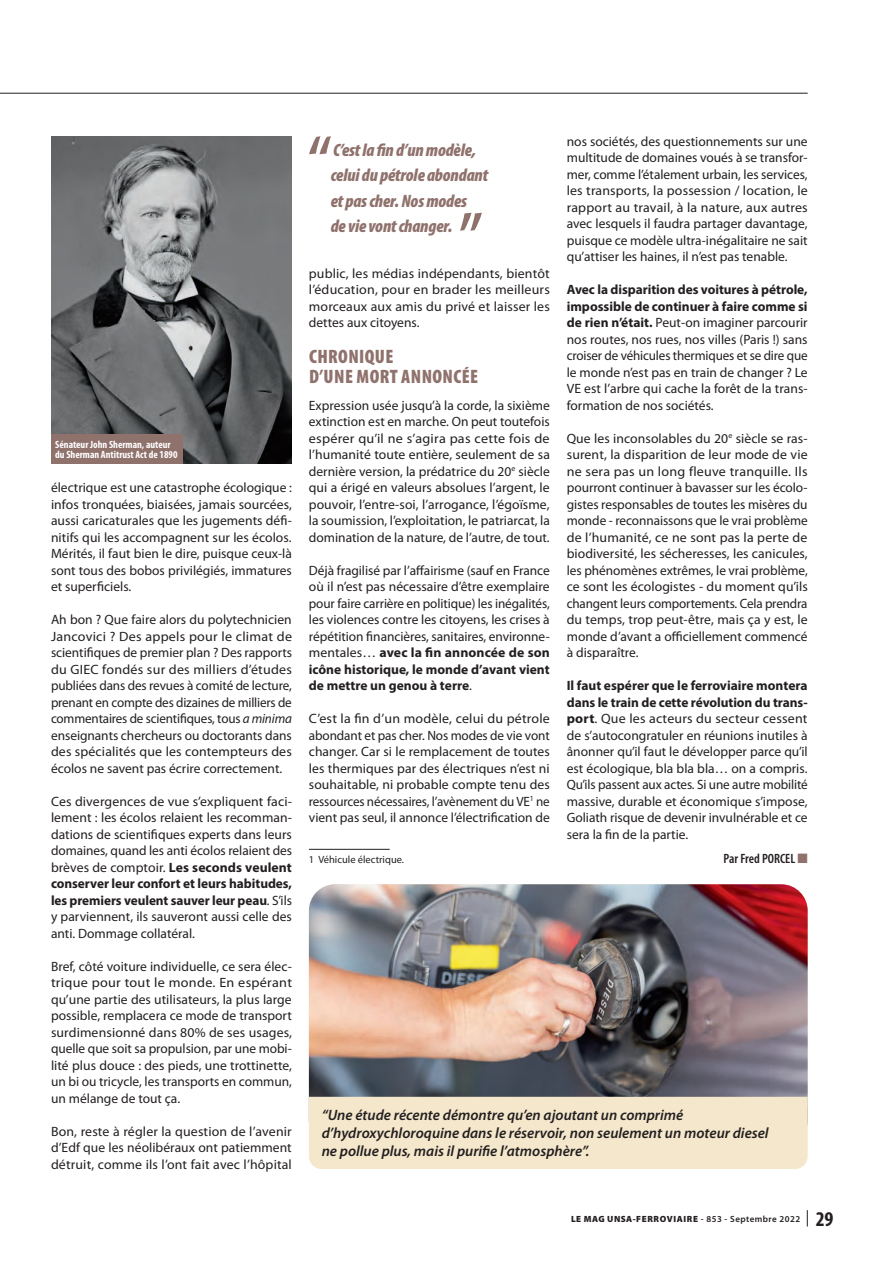
<style>
.page{position:relative;width:893px;height:1263px;background:#fff}
.page>*{position:absolute;margin:0;border:0;box-sizing:border-box;transform-origin:0 0}
.t1{font:600 condensed 72px "Myriad Pro";color:#90726d}
.t2{font:700 condensed 21px "Myriad Pro";color:#231f20}
.t3{font:900 condensed 19.5px/19.5px "Myriad Pro";letter-spacing:.02em;color:#90726d}
.t4{font:italic 900 condensed 18px/25.5px "Myriad Pro";letter-spacing:-.01em;color:#90726d}
.t5{font:italic 600 15px/18px "Myriad Pro";color:#231f20}
.t6{font:13.5px/16.5px "Myriad Pro";color:#231f20;text-align:justify}
.t7{font:600 condensed 13.5px "Myriad Pro";color:#231f20}
.t8{font:700 condensed 10.5px/10.5px "Myriad Pro";color:#fff}
.t9{font:10.5px "Myriad Pro";color:#231f20}
.t10{font:900 9px "Myriad Pro";letter-spacing:.065em;color:#231f20}
.s1{font-style:italic}
.s2{font-weight:700}
.s3{color:#90726d}
.s4{font-weight:600}
</style>
<div class="page">
<hr style="left:309px;top:849px;width:81px;height:1px;background:#231f20">
<hr style="left:0;top:93px;width:808px;height:1px;background:#231f20">
<svg style="left:807px;top:1210px;width:1px;height:16px"></svg>
<img style="left:309px;top:884px;width:499px;height:213px">
<div style="left:309px;top:1097px;width:499px;height:72px;background:#f4e7cc"></div>
<img style="left:51px;top:136px;width:241px;height:328px">
<div style="left:51px;top:434px;width:132px;height:30px;background:#90726d"></div>
<p class="t8" style="left:55px;top:440px;width:124px">Sénateur John Sherman, auteur du Sherman Antitrust Act de 1890</p>
<p class="t6" style="left:51px;top:480px;width:242px">électrique est une catastrophe écologique : infos tronquées, biaisées, jamais sourcées, aussi caricaturales que les jugements défi&shy;nitifs qui les accompagnent sur les écolos.<br>Mérités, il faut bien le dire, puisque ceux-là sont tous des bobos privilégiés, immatures et superficiels.</p>
<p class="t6" style="left:51px;top:612px;width:243px">Ah bon ? Que faire alors du polytechnicien Jancovici ? Des appels pour le climat de scientifiques de premier plan ? Des rapports du GIEC fondés sur des milliers d’études publiées dans des revues à comité de lecture, prenant en compte des dizaines de milliers de commentaires de scientifiques, tous <span class="s1">a minima </span>enseignants chercheurs ou doctorants dans des spécialités que les contempteurs des écolos ne savent pas écrire correctement.</p>
<p class="t6" style="left:51px;top:794px;width:243px">Ces divergences de vue s’expliquent faci&shy;lement : les écolos relaient les recomman&shy;dations de scientifiques experts dans leurs domaines, quand les anti écolos relaient des brèves de comptoir. <span class="s2">Les seconds veulent conserver leur confort et leurs habitudes, les premiers veulent sauver leur peau</span>. S’ils y parviennent, ils sauveront aussi celle des anti. Dommage collatéral.</p>
<p class="t6" style="left:51px;top:959px;width:242px">Bref, côté voiture individuelle, ce sera élec&shy;trique pour tout le monde. En espérant qu’une partie des utilisateurs, la plus large possible, remplacera ce mode de transport surdimensionné dans 80% de ses usages, quelle que soit sa propulsion, par une mobi&shy;lité plus douce : des pieds, une trottinette, un bi ou tricycle, les transports en commun, un mélange de tout ça.</p>
<p class="t6" style="left:51px;top:1124px;width:242px">Bon, reste à régler la question de l’avenir d’Edf que les néolibéraux ont patiemment détruit, comme ils l’ont fait avec l’hôpital</p>
<h1 class="t1" style="left:308px;top:119px;width:25px">“</h1>
<h3 class="t4" style="left:331px;top:138px;width:159px">C’est la fin d’un modèle, celui du pétrole abondant et pas cher. Nos modes<br>de vie vont changer.</h3>
<h1 class="t1" style="left:459px;top:195px;width:25px">”</h1>
<p class="t6" style="left:309px;top:266px;width:242px">public, les médias indépendants, bientôt l’éducation, pour en brader les meilleurs morceaux aux amis du privé et laisser les dettes aux citoyens.</p>
<h3 class="t3" style="left:309px;top:347px;width:171px">CHRONIQUE<br>D’UNE MORT ANNONCÉE</h3>
<p class="t6" style="left:309px;top:398px;width:243px">Expression usée jusqu’à la corde, la sixième extinction est en marche. On peut toutefois espérer qu’il ne s’agira pas cette fois de l’humanité toute entière, seulement de sa dernière version, la prédatrice du 20<sup>e</sup> siècle qui a érigé en valeurs absolues l’argent, le pouvoir, l’entre-soi, l’arrogance, l’égoïsme, la soumission, l’exploitation, le patriarcat, la domination de la nature, de l’autre, de tout.</p>
<p class="t6" style="left:309px;top:563px;width:242px">Déjà fragilisé par l’affairisme (sauf en France où il n’est pas nécessaire d’être exemplaire pour faire carrière en politique) les inégalités, les violences contre les citoyens, les crises à répétition financières, sanitaires, environne&shy;mentales… <span class="s2">avec la fin annoncée de son icône historique, le monde d’avant vient de mettre un genou à terre</span>.</p>
<p class="t6" style="left:309px;top:711px;width:242px">C’est la fin d’un modèle, celui du pétrole abondant et pas cher. Nos modes de vie vont changer. Car si le remplacement de toutes les thermiques par des électriques n’est ni souhaitable, ni probable compte tenu des ressources nécessaires, l’avènement du VE<sup>1</sup> ne vient pas seul, il annonce l’électrification de</p>
<p class="t9" style="left:309px;top:855px;width:97px">1 Véhicule électrique.</p>
<p class="t6" style="left:567px;top:134px;width:242px">nos sociétés, des questionnements sur une multitude de domaines voués à se transfor&shy;mer, comme l’étalement urbain, les services, les transports, la possession / location, le rapport au travail, à la nature, aux autres avec lesquels il faudra partager davantage, puisque ce modèle ultra-inégalitaire ne sait qu’attiser les haines, il n’est pas tenable.</p>
<p class="t6" style="left:567px;top:282px;width:242px"><span class="s2">Avec la disparition des voitures à pétrole, impossible de continuer à faire comme si de rien n’était.</span> Peut-on imaginer parcourir nos routes, nos rues, nos villes (Paris !) sans croiser de véhicules thermiques et se dire que le monde n’est pas en train de changer ? Le VE est l’arbre qui cache la forêt de la trans&shy;formation de nos sociétés.</p>
<p class="t6" style="left:567px;top:431px;width:242px">Que les inconsolables du 20<sup>e</sup> siècle se ras&shy;surent, la disparition de leur mode de vie ne sera pas un long fleuve tranquille. Ils pourront continuer à bavasser sur les écolo&shy;gistes responsables de toutes les misères du monde - reconnaissons que le vrai problème de l’humanité, ce ne sont pas la perte de biodiversité, les sécheresses, les canicules, les phénomènes extrêmes, le vrai problème, ce sont les écologistes - du moment qu’ils changent leurs comportements. Cela prendra du temps, trop peut-être, mais ça y est, le monde d’avant a officiellement commencé à disparaître.</p>
<p class="t6" style="left:567px;top:678px;width:242px"><span class="s2">Il faut espérer que le ferroviaire montera dans le train de cette révolution du trans&shy;port</span>. Que les acteurs du secteur cessent de s’autocongratuler en réunions inutiles à ânonner qu’il faut le développer parce qu’il est écologique, bla bla bla… on a compris.<br>Qu’ils passent aux actes. Si une autre mobilité massive, durable et économique s’impose, Goliath risque de devenir invulnérable et ce sera la fin de la partie.</p>
<p class="t7" style="left:724px;top:850px;width:86px">Par Fred PORCEL <span class="s3">■</span></p>
<p class="t5" style="left:322px;top:1105px;width:448px">“Une étude récente démontre qu’en ajoutant un comprimé d’hydroxychloroquine dans le réservoir, non seulement un moteur diesel ne pollue plus, mais il purifie l’atmosphère”.</p>
<p class="t10" style="left:571px;top:1214px;width:231px">LE MAG UNSA-FERROVIAIRE <span class="s4">- 853 - Septembre 2022</span></p>
<h2 class="t2" style="left:816px;top:1211px;width:19px">29</h2>
</div>
